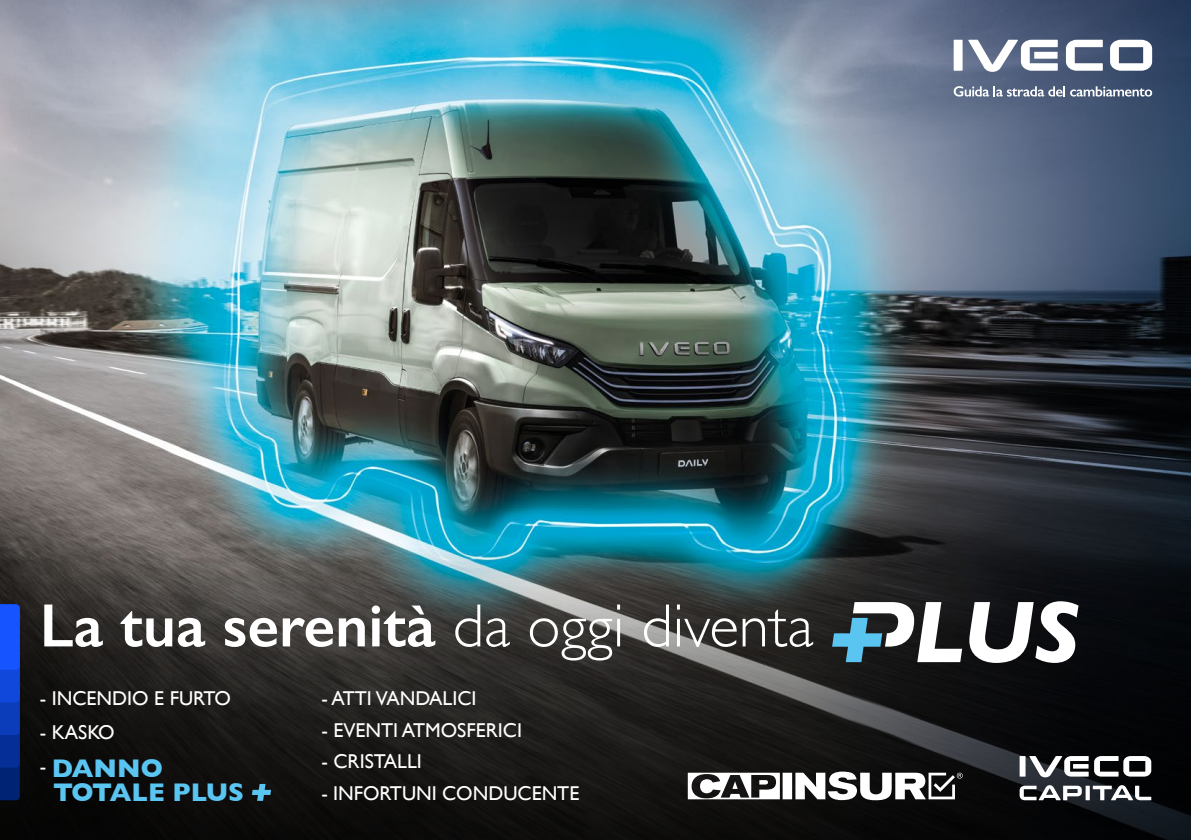
<style>
.page{position:relative;width:1191px;height:840px;background:#fff}
.page>*{position:absolute;margin:0;border:0;box-sizing:border-box;transform-origin:0 0}
.t1{font:600 61.2px "Gill Sans";color:#fff}
.t2{font:700 26px/24px "Gill Sans";color:#5bc5f2}
.t3{font:20px "Gill Sans";color:#fff}
.s1{font-weight:300}
</style>
<div class="page">
<img style="left:0;top:0;width:1191px;height:546px">
<svg style="left:0;top:546px;width:1191px;height:293px;background:#232627"></svg>
<svg style="left:0;top:604px;width:20px;height:195px;background:#0c3fc4"></svg>
<svg style="left:969px;top:601px;width:109px;height:61px"></svg>
<svg style="left:832px;top:601px;width:130px;height:60px"></svg>
<svg style="left:252px;top:783px;width:19px;height:17px"></svg>
<svg style="left:688px;top:771px;width:274px;height:28px"></svg>
<svg style="left:1110px;top:40px;width:42px;height:31px"></svg>
<svg style="left:1066px;top:40px;width:36px;height:31px"></svg>
<svg style="left:968px;top:40px;width:89px;height:32px"></svg>
<div style="left:953px;top:40px;width:9px;height:31px;background:#fff"></div>
<svg style="left:953px;top:86px;width:199px;height:10px"></svg>
<svg style="left:1094px;top:755px;width:57px;height:21px"></svg>
<svg style="left:1029px;top:755px;width:59px;height:22px"></svg>
<div style="left:1019px;top:755px;width:6px;height:21px;background:#fff"></div>
<svg style="left:1019px;top:784px;width:62px;height:15px"></svg>
<svg style="left:1085px;top:785px;width:4px;height:14px"></svg>
<svg style="left:1092px;top:784px;width:59px;height:15px"></svg>
<h1 class="t1" style="left:40px;top:588px;width:775px">La tua serenità <span class="s1">da oggi diventa</span></h1>
<p class="t3" style="left:40px;top:685px;width:193px">- INCENDIO E FURTO</p>
<p class="t3" style="left:40px;top:719px;width:76px">- KASKO</p>
<h2 class="t2" style="left:53px;top:755px;width:193px;text-indent:-13px"><sup>-</sup> DANNO<br>TOTALE PLUS</h2>
<p class="t3" style="left:321px;top:685px;width:157px">- ATTI VANDALICI</p>
<p class="t3" style="left:321px;top:717px;width:202px">- EVENTI ATMOSFERICI</p>
<p class="t3" style="left:321px;top:749px;width:102px">- CRISTALLI</p>
<p class="t3" style="left:321px;top:781px;width:259px">- INFORTUNI CONDUCENTE</p>
</div>
